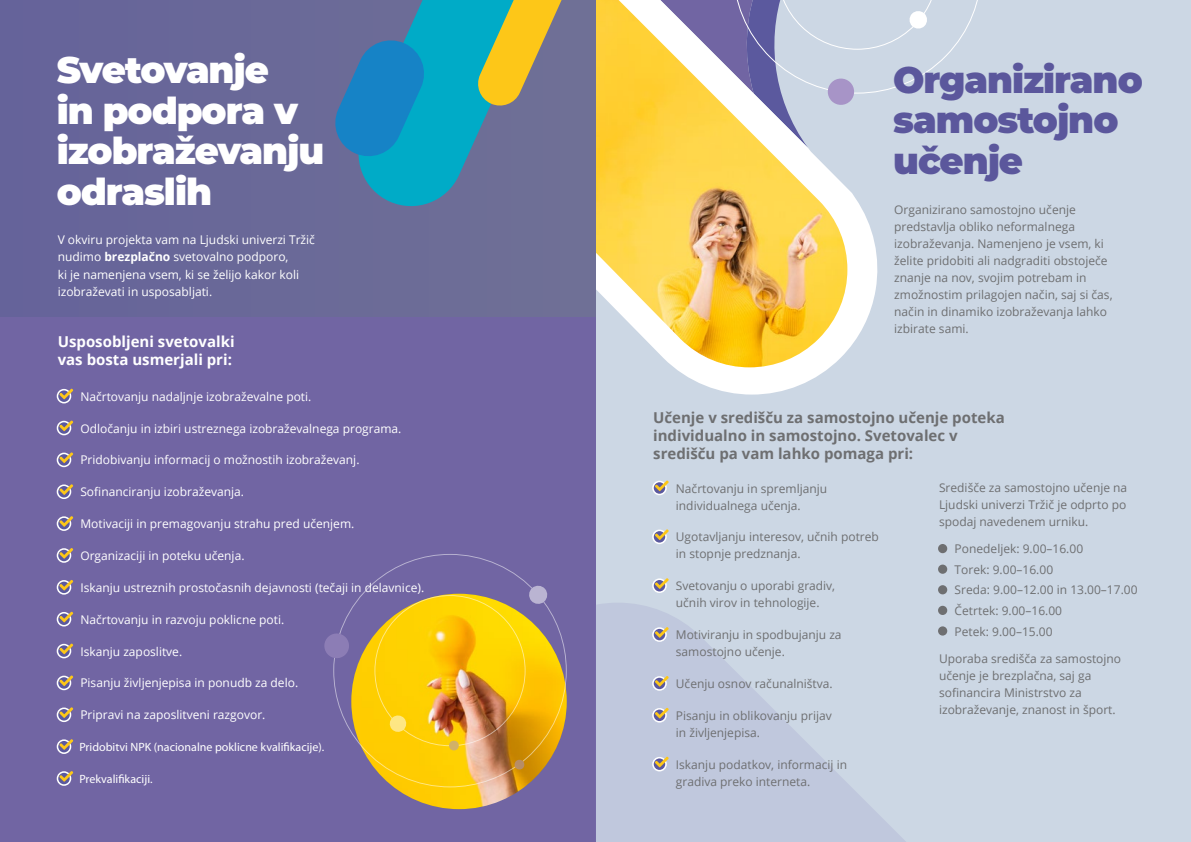
<style>
.page{position:relative;width:1191px;height:842px;background:#fff}
.page>*{position:absolute;margin:0;border:0;box-sizing:border-box;transform-origin:0 0}
.t1{font:900 37px/40.8px "Montserrat";letter-spacing:-.03em;color:#fff}
.t2{font:900 37px/40.8px "Montserrat";letter-spacing:-.03em;color:#5b579c}
.t3{font:700 15px/18px "Open Sans";color:#6e6f71}
.t4{font:700 15px/18px "Open Sans";color:#fff}
.t5{font:12px/17px "Open Sans";color:#6e6f71}
.t6{font:12px/17px "Open Sans";color:#fff}
.t7{font:12px "Myriad Pro";color:#fff}
.s1{font-weight:700}
</style>
<div class="page">
<div style="left:596px;top:0;width:595px;height:842px;background:#ccd7e4"></div>
<div style="left:0;top:220px;width:595px;height:622px;background:#7165a3"></div>
<svg style="left:596px;top:603px;width:310px;height:239px;fill:#c0c8dd"></svg>
<svg style="left:674px;top:188px;width:204px;height:207px;fill:#fff"></svg>
<img style="left:596px;top:0;width:251px;height:367px">
<div style="left:0;top:0;width:595px;height:316px;background:#696898"></div>
<svg style="left:637px;top:0;width:341px;height:148px"></svg>
<div style="left:57px;top:389px;width:14px;height:14px;border:2px solid #fff;border-radius:50%"></div>
<svg style="left:59px;top:389px;width:14px;height:10px"></svg>
<div style="left:57px;top:421px;width:14px;height:14px;border:2px solid #fff;border-radius:50%"></div>
<svg style="left:59px;top:420px;width:14px;height:11px"></svg>
<div style="left:57px;top:453px;width:13px;height:13px;background:#5b599e;border-radius:50%"></div>
<div style="left:57px;top:453px;width:14px;height:14px;border:2px solid #fff;border-radius:50%"></div>
<svg style="left:59px;top:452px;width:14px;height:11px"></svg>
<div style="left:57px;top:485px;width:13px;height:13px;background:#5b599e;border-radius:50%"></div>
<div style="left:57px;top:484px;width:14px;height:15px;border:2px solid #fff;border-radius:50%"></div>
<svg style="left:59px;top:484px;width:14px;height:11px"></svg>
<div style="left:57px;top:517px;width:13px;height:13px;background:#5b599e;border-radius:50%"></div>
<div style="left:57px;top:516px;width:14px;height:15px;border:2px solid #fff;border-radius:50%"></div>
<svg style="left:59px;top:516px;width:14px;height:11px"></svg>
<div style="left:57px;top:548px;width:14px;height:15px;border:2px solid #fff;border-radius:50%"></div>
<svg style="left:59px;top:548px;width:14px;height:11px"></svg>
<svg style="left:57px;top:581px;width:13px;height:13px"></svg>
<div style="left:57px;top:580px;width:14px;height:15px;border:2px solid #fff;border-radius:50%"></div>
<svg style="left:59px;top:580px;width:14px;height:10px"></svg>
<div style="left:57px;top:612px;width:14px;height:14px;border:2px solid #fff;border-radius:50%"></div>
<svg style="left:59px;top:612px;width:14px;height:10px"></svg>
<div style="left:57px;top:644px;width:14px;height:14px;border:2px solid #fff;border-radius:50%"></div>
<svg style="left:59px;top:643px;width:14px;height:11px"></svg>
<div style="left:57px;top:676px;width:13px;height:13px;background:#5b599e;border-radius:50%"></div>
<div style="left:57px;top:676px;width:14px;height:14px;border:2px solid #fff;border-radius:50%"></div>
<svg style="left:59px;top:675px;width:14px;height:11px"></svg>
<div style="left:57px;top:708px;width:13px;height:13px;background:#5b599e;border-radius:50%"></div>
<div style="left:57px;top:707px;width:14px;height:15px;border:2px solid #fff;border-radius:50%"></div>
<svg style="left:59px;top:707px;width:14px;height:11px"></svg>
<div style="left:57px;top:740px;width:13px;height:13px;background:#5b599e;border-radius:50%"></div>
<div style="left:57px;top:739px;width:14px;height:15px;border:2px solid #fff;border-radius:50%"></div>
<svg style="left:59px;top:739px;width:14px;height:11px"></svg>
<div style="left:57px;top:771px;width:14px;height:15px;border:2px solid #fff;border-radius:50%"></div>
<svg style="left:59px;top:771px;width:14px;height:11px"></svg>
<img style="left:351px;top:594px;width:216px;height:215px;border-radius:108px">
<div style="left:652px;top:481px;width:15px;height:14px;border:2px solid #fff;border-radius:50%"></div>
<svg style="left:655px;top:480px;width:14px;height:11px"></svg>
<div style="left:652px;top:530px;width:15px;height:14px;border:2px solid #fff;border-radius:50%"></div>
<svg style="left:655px;top:529px;width:14px;height:11px"></svg>
<div style="left:652px;top:578px;width:15px;height:15px;border:2px solid #fff;border-radius:50%"></div>
<svg style="left:655px;top:578px;width:14px;height:11px"></svg>
<div style="left:652px;top:627px;width:15px;height:15px;border:2px solid #fff;border-radius:50%"></div>
<svg style="left:655px;top:627px;width:14px;height:11px"></svg>
<svg style="left:653px;top:677px;width:13px;height:13px"></svg>
<div style="left:652px;top:676px;width:15px;height:15px;border:2px solid #fff;border-radius:50%"></div>
<svg style="left:655px;top:676px;width:14px;height:10px"></svg>
<svg style="left:653px;top:709px;width:13px;height:13px"></svg>
<div style="left:652px;top:708px;width:15px;height:15px;border:2px solid #fff;border-radius:50%"></div>
<svg style="left:655px;top:708px;width:14px;height:10px"></svg>
<div style="left:653px;top:758px;width:13px;height:13px;background:#5b599e;border-radius:50%"></div>
<div style="left:652px;top:757px;width:15px;height:14px;border:2px solid #fff;border-radius:50%"></div>
<svg style="left:655px;top:757px;width:14px;height:10px"></svg>
<div style="left:938px;top:544px;width:9px;height:9px;background:#6e6f71;border-radius:50%"></div>
<div style="left:938px;top:565px;width:9px;height:9px;background:#6e6f71;border-radius:50%"></div>
<div style="left:938px;top:585px;width:9px;height:9px;background:#6e6f71;border-radius:50%"></div>
<div style="left:938px;top:606px;width:9px;height:9px;background:#6e6f71;border-radius:50%"></div>
<div style="left:938px;top:626px;width:9px;height:10px;background:#6e6f71;border-radius:50%"></div>
<svg style="left:359px;top:0;width:130px;height:206px;fill:#00abc7"></svg>
<svg style="left:475px;top:0;width:135px;height:109px"></svg>
<svg style="left:335px;top:36px;width:93px;height:125px"></svg>
<svg style="left:333px;top:554px;width:234px;height:233px"></svg>
<svg style="left:324px;top:632px;width:26px;height:28px"></svg>
<svg style="left:374px;top:585px;width:174px;height:166px;background:#e0b227"></svg>
<svg style="left:514px;top:759px;width:11px;height:11px"></svg>
<h1 class="t1" style="left:57px;top:47px;width:269px">Svetovanje<br>in podpora v izobraževanju odraslih</h1>
<p class="t6" style="left:58px;top:231px;width:259px">V okviru projekta vam na Ljudski univerzi Tržič nudimo <span class="s1">brezplačno</span> svetovalno podporo,<br>ki je namenjena vsem, ki se želijo kakor koli izobraževati in usposabljati.</p>
<p class="t4" style="left:58px;top:332px;width:178px">Usposobljeni svetovalki vas bosta usmerjali pri:</p>
<p class="t6" style="left:80px;top:387px;width:232px">Načrtovanju nadaljnje izobraževalne poti.</p>
<p class="t6" style="left:80px;top:419px;width:322px">Odločanju in izbiri ustreznega izobraževalnega programa.</p>
<p class="t6" style="left:80px;top:451px;width:281px">Pridobivanju informacij o možnostih izobraževanj.</p>
<p class="t6" style="left:80px;top:483px;width:165px">Sofinanciranju izobraževanja.</p>
<p class="t6" style="left:80px;top:515px;width:275px">Motivaciji in premagovanju strahu pred učenjem.</p>
<p class="t6" style="left:80px;top:547px;width:166px">Organizaciji in poteku učenja.</p>
<p class="t6" style="left:80px;top:579px;width:345px">Iskanju ustreznih prostočasnih dejavnosti (tečaji in delavnice).</p>
<p class="t6" style="left:80px;top:610px;width:205px">Načrtovanju in razvoju poklicne poti.</p>
<p class="t6" style="left:80px;top:642px;width:103px">Iskanju zaposlitve.</p>
<p class="t6" style="left:80px;top:674px;width:219px">Pisanju življenjepisa in ponudb za delo.</p>
<p class="t6" style="left:80px;top:706px;width:186px">Pripravi na zaposlitveni razgovor.</p>
<p class="t7" style="left:79px;top:740px;width:246px">Pridobitvi NPK (nacionalne poklicne kvalifikacije).</p>
<p class="t7" style="left:79px;top:772px;width:75px">Prekvalifikaciji.</p>
<h1 class="t2" style="left:893px;top:57px;width:251px">Organizirano samostojno učenje</h1>
<p class="t5" style="left:894px;top:200px;width:220px">Organizirano samostojno učenje predstavlja obliko neformalnega izobraževanja. Namenjeno je vsem, ki želite pridobiti ali nadgraditi obstoječe znanje na nov, svojim potrebam in zmožnostim prilagojen način, saj si čas, način in dinamiko izobraževanja lahko izbirate sami.</p>
<p class="t3" style="left:653px;top:408px;width:353px">Učenje v središču za samostojno učenje poteka individualno in samostojno. Svetovalec v središču pa vam lahko pomaga pri:</p>
<p class="t5" style="left:676px;top:479px;width:153px">Načrtovanju in spremljanju individualnega učenja.</p>
<p class="t5" style="left:676px;top:528px;width:204px">Ugotavljanju interesov, učnih potreb in stopnje predznanja.</p>
<p class="t5" style="left:676px;top:577px;width:161px">Svetovanju o uporabi gradiv, učnih virov in tehnologije.</p>
<p class="t5" style="left:676px;top:626px;width:167px">Motiviranju in spodbujanju za samostojno učenje.</p>
<p class="t5" style="left:676px;top:675px;width:158px">Učenju osnov računalništva.</p>
<p class="t5" style="left:676px;top:707px;width:157px">Pisanju in oblikovanju prijav in življenjepisa.</p>
<p class="t5" style="left:676px;top:755px;width:173px">Iskanju podatkov, informacij in gradiva preko interneta.</p>
<p class="t5" style="left:939px;top:479px;width:190px;text-align:justify">Središče za samostojno učenje na Ljudski univerzi Tržič je odprto po spodaj navedenem urniku.</p>
<p class="t5" style="left:954px;top:538px;width:184px;line-height:20.8px">Ponedeljek: 9.00–16.00<br>Torek: 9.00–16.00<br>Sreda: 9.00–12.00 in 13.00–17.00<br>Četrtek: 9.00–16.00<br>Petek: 9.00–15.00</p>
<p class="t5" style="left:939px;top:649px;width:184px">Uporaba središča za samostojno učenje je brezplačna, saj ga sofinancira Ministrstvo za izobraževanje, znanost in šport.</p>
</div>
